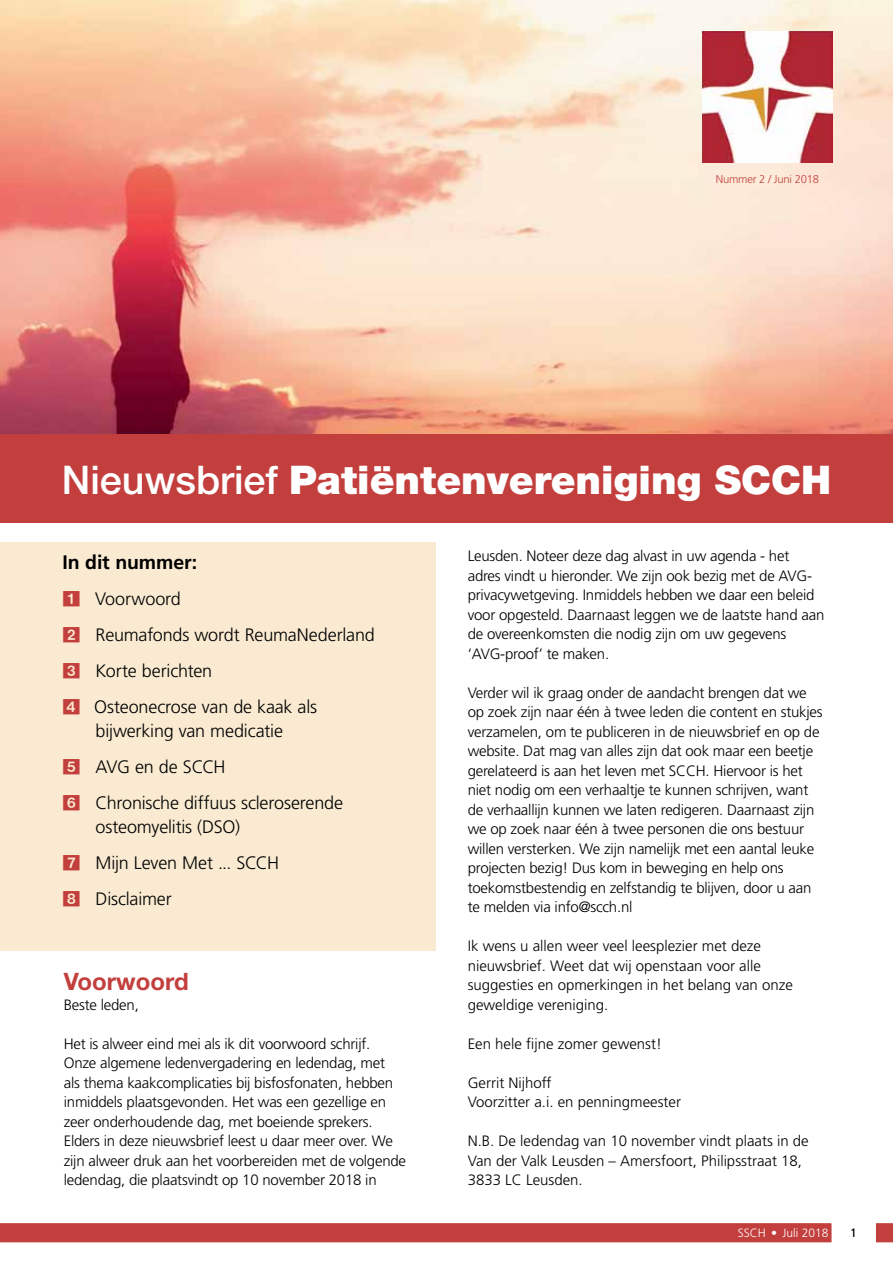
<style>
.page{position:relative;width:893px;height:1263px;background:#fff}
.page>*{position:absolute;margin:0;border:0;box-sizing:border-box;transform-origin:0 0}
.t1{font:900 39.6px "Helvetica Neue LT Std";color:#fff}
.t2{font:700 24px "Helvetica Neue LT Std";color:#c33f3d}
.t3{font:700 19.5px "Frutiger LT Std";letter-spacing:-.005em;color:#000}
.t4{font:300 18px/36px "Frutiger LT Std";letter-spacing:-.01em;color:#000}
.t5{font:300 15px/19.5px "Frutiger LT Std";letter-spacing:-.015em;color:#000}
.t6{font:300 12px "Frutiger LT Std";color:#fff}
.t7{font:300 11.25px "Frutiger LT Std";letter-spacing:-.02em;color:#c33f3d}
.s1{font-weight:500}
.s2{color:#c33f3d}
.s3{font-weight:400}
.s4{font-size:19.5px}
.s5{color:#000}
</style>
<div class="page">
<img style="left:0;top:0;width:893px;height:434px">
<div style="left:0;top:434px;width:893px;height:89px;background:#c33f3d"></div>
<img style="left:702px;top:31px;width:130px;height:132px">
<svg style="left:0;top:1223px;width:893px;height:19px;background:#c64a48"></svg>
<div style="left:0;top:542px;width:436px;height:409px;background:#f9ead1"></div>
<p class="t7" style="left:716px;top:173px;width:105px">Nummer 2 / Juni 2018</p>
<h1 class="t1" style="left:62px;top:457px;width:771px"><span class="s1">Nieuwsbrief</span> Patiëntenvereniging SCCH</h1>
<h3 class="t3" style="left:63px;top:551px;width:136px">In dit nummer:</h3>
<p class="t4" style="left:95px;top:581px;width:281px">Voorwoord<br>Reumafonds wordt ReumaNederland</p>
<p class="t4" style="left:63px;top:653px;width:151px"><span class="s2">✓</span> Korte berichten</p>
<p class="t4" style="left:63px;top:695px;width:256px;line-height:24px;text-align:center"><span class="s2">✔</span> Osteonecrose van de kaak als bijwerking van medicatie</p>
<p class="t4" style="left:96px;top:749px;width:249px">AVG en de SCCH<br>Chronische diffuus scleroserende</p>
<p class="t4" style="left:96px;top:809px;width:185px">osteomyelitis (DSO)<br>Mijn Leven Met ... SCCH<br>Disclaimer</p>
<h2 class="t2" style="left:64px;top:967px;width:126px">Voorwoord</h2>
<p class="t5" style="left:64px;top:995px;width:77px">Beste leden,</p>
<p class="t5" style="left:64px;top:1034px;width:344px">Het is alweer eind mei als ik dit voorwoord schrijf.<br>Onze algemene ledenvergadering en ledendag, met<br>als thema kaakcomplicaties bij bisfosfonaten, hebben inmiddels plaatsgevonden. Het was een gezellige en zeer onderhoudende dag, met boeiende sprekers.<br>Elders in deze nieuwsbrief leest u daar meer over. We zijn alweer druk aan het voorbereiden met de volgende ledendag, die plaatsvindt op 10 november 2018 in</p>
<p class="t5" style="left:468px;top:546px;width:358px">Leusden. Noteer deze dag alvast in uw agenda - het adres vindt u hieronder. We zijn ook bezig met de AVG&shy;privacywetgeving. Inmiddels hebben we daar een beleid voor opgesteld. Daarnaast leggen we de laatste hand aan de overeenkomsten die nodig zijn om uw gegevens ‘AVG-proof’ te maken.</p>
<p class="t5" style="left:468px;top:683px;width:356px">Verder wil ik graag onder de aandacht brengen dat we op zoek zijn naar één à twee leden die content en stukjes verzamelen, om te publiceren in de nieuwsbrief en op de website. Dat mag van alles zijn dat ook maar een beetje gerelateerd is aan het leven met SCCH. Hiervoor is het niet nodig om een verhaaltje te kunnen schrijven, want de verhaallijn kunnen we laten redigeren. Daarnaast zijn we op zoek naar één à twee personen die ons bestuur willen versterken. We zijn namelijk met een aantal leuke projecten bezig! Dus kom in beweging en help ons toekomstbestendig en zelfstandig te blijven, door u aan te melden via info@scch.nl</p>
<p class="t5" style="left:468px;top:936px;width:327px">Ik wens u allen weer veel leesplezier met deze nieuwsbrief. Weet dat wij openstaan voor alle suggesties en opmerkingen in het belang van onze geweldige vereniging.</p>
<p class="t5" style="left:468px;top:1034px;width:196px">Een hele fijne zomer gewenst!</p>
<p class="t5" style="left:468px;top:1073px;width:215px">Gerrit Nijhoff<br>Voorzitter a.i. en penningmeester</p>
<p class="t5" style="left:468px;top:1131px;width:342px">N.B. De ledendag van 10 november vindt plaats in de<br>Van der Valk Leusden – Amersfoort, Philipsstraat 18,<br>3833 LC Leusden.</p>
<p class="t6" style="left:738px;top:1226px;width:120px">SSCH <span class="s3">•</span> Juli 2018 <span class="s4">|</span> <span class="s5">1</span></p>
</div>
